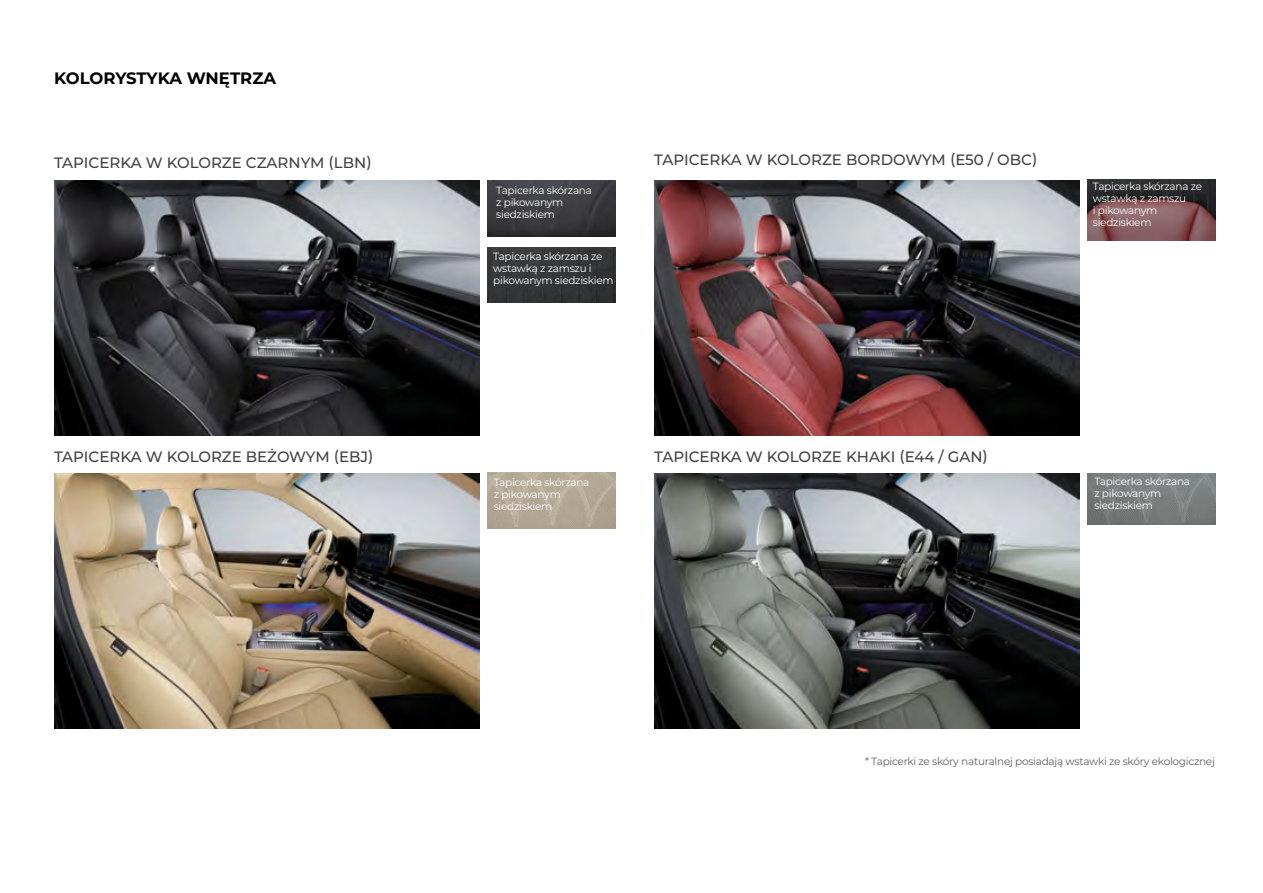
<style>
.page{position:relative;width:1263px;height:893px;background:#fff}
.page>*{position:absolute;margin:0;border:0;box-sizing:border-box;transform-origin:0 0}
.t1{font:700 16.5px "Montserrat";letter-spacing:-.01em;color:#000}
.t2{font:500 15px "Montserrat";color:#414042}
.t3{font:10.5px/12px "Montserrat";letter-spacing:-.025em;color:#fff}
.t4{font:10.5px "Montserrat";letter-spacing:-.025em;color:#5f6062}
</style>
<div class="page">
<img style="left:54px;top:473px;width:425px;height:255px">
<img style="left:654px;top:473px;width:425px;height:255px">
<img style="left:1088px;top:473px;width:127px;height:51px">
<img style="left:488px;top:473px;width:127px;height:55px">
<img style="left:54px;top:180px;width:425px;height:255px">
<img style="left:654px;top:180px;width:425px;height:255px">
<img style="left:1088px;top:179px;width:127px;height:62px">
<img style="left:488px;top:181px;width:127px;height:55px">
<img style="left:488px;top:248px;width:127px;height:55px">
<h1 class="t1" style="left:54px;top:66px;width:224px">KOLORYSTYKA WNĘTRZA</h1>
<h2 class="t2" style="left:54px;top:152px;width:319px">TAPICERKA W KOLORZE CZARNYM (LBN)</h2>
<h2 class="t2" style="left:654px;top:149px;width:385px">TAPICERKA W KOLORZE BORDOWYM (E50 / OBC)</h2>
<p class="t3" style="left:496px;top:184px;width:97px">Tapicerka skórzana z pikowanym siedziskiem</p>
<p class="t3" style="left:493px;top:250px;width:122px">Tapicerka skórzana ze wstawką z zamszu i pikowanym siedziskiem</p>
<p class="t3" style="left:1093px;top:180px;width:111px">Tapicerka skórzana ze wstawką z zamszu<br>i pikowanym siedziskiem</p>
<h2 class="t2" style="left:54px;top:446px;width:321px">TAPICERKA W KOLORZE BEŻOWYM (EBJ)</h2>
<h2 class="t2" style="left:654px;top:446px;width:335px">TAPICERKA W KOLORZE KHAKI (E44 / GAN)</h2>
<p class="t3" style="left:494px;top:476px;width:97px">Tapicerka skórzana z pikowanym siedziskiem</p>
<p class="t3" style="left:1094px;top:475px;width:97px">Tapicerka skórzana z pikowanym siedziskiem</p>
<p class="t4" style="left:865px;top:754px;width:351px">* Tapicerki ze skóry naturalnej posiadają wstawki ze skóry ekologicznej</p>
</div>
